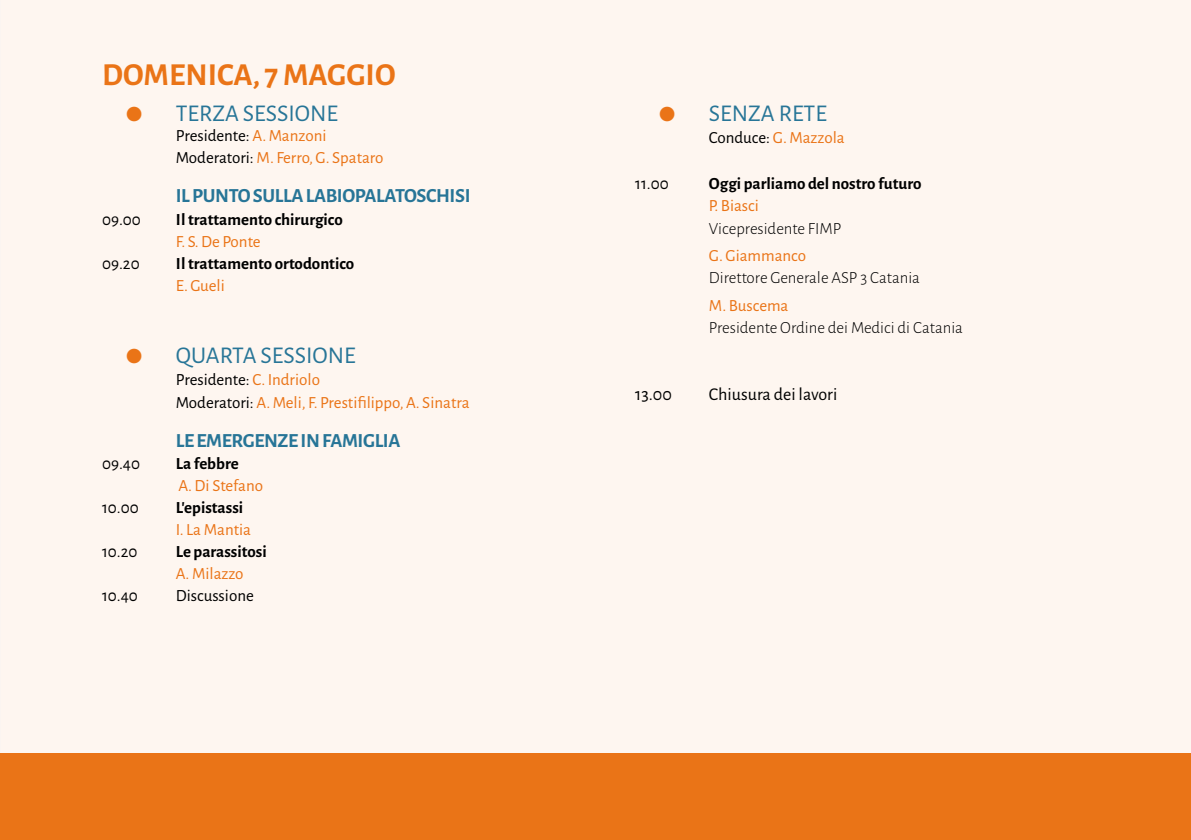
<style>
.page{position:relative;width:1191px;height:840px;background:#fff}
.page>*{position:absolute;margin:0;border:0;box-sizing:border-box;transform-origin:0 0}
.t1{font:700 32px "Alegreya Sans";color:#ea7417}
.t2{font:24px "Alegreya Sans";color:#277597}
.t3{font:800 22px "Alegreya Sans";color:#ea7417}
.t4{font:700 20px "Alegreya Sans";letter-spacing:-.02em;color:#277597}
.t5{font:18px "Alegreya Sans";color:#000}
.t6{font:17px/22px "Alegreya Sans";color:#ea7417}
.t7{font:700 17px "Alegreya Sans";color:#000}
.t8{font:300 17px "Alegreya Sans";color:#000}
.t9{font:17px "Alegreya Sans";color:#000}
.s1{color:#000}
</style>
<div class="page">
<div style="left:0;top:0;width:1191px;height:753px;background:#fef6f0"></div>
<div style="left:0;top:753px;width:1191px;height:86px;background:#ea7417"></div>
<h1 class="t1" style="left:102px;top:51px;width:295px">DOMENICA, 7 MAGGIO</h1>
<p class="t3" style="left:127px;top:98px;width:16px">h</p>
<h2 class="t2" style="left:176px;top:97px;width:164px">TERZA SESSIONE</h2>
<p class="t6" style="left:176px;top:124px;width:209px"><span class="s1">Presidente:</span> A. Manzoni<br><span class="s1">Moderatori:</span> M. Ferro, G. Spataro</p>
<p class="t4" style="left:176px;top:181px;width:296px">IL PUNTO SULLA LABIOPALATOSCHISI</p>
<p class="t9" style="left:102px;top:207px;width:40px">09.00</p>
<p class="t7" style="left:176px;top:206px;width:168px">Il trattamento chirurgico</p>
<p class="t6" style="left:176px;top:229px;width:86px">F. S. De Ponte</p>
<p class="t9" style="left:102px;top:251px;width:39px">09.20</p>
<p class="t7" style="left:176px;top:250px;width:180px">Il trattamento ortodontico</p>
<p class="t6" style="left:176px;top:273px;width:51px">E. Gueli</p>
<p class="t3" style="left:127px;top:339px;width:16px">h</p>
<h2 class="t2" style="left:176px;top:339px;width:181px">QUARTA SESSIONE</h2>
<p class="t6" style="left:176px;top:368px;width:295px"><span class="s1">Presidente:</span> C. Indriolo<br><span class="s1">Moderatori:</span> A. Meli, F. Prestifilippo, A. Sinatra</p>
<p class="t4" style="left:176px;top:425px;width:226px">LE EMERGENZE IN FAMIGLIA</p>
<p class="t9" style="left:102px;top:451px;width:40px">09.40</p>
<p class="t7" style="left:176px;top:450px;width:65px">La febbre</p>
<p class="t6" style="left:178px;top:473px;width:86px">A. Di Stefano</p>
<p class="t9" style="left:102px;top:495px;width:38px">10.00</p>
<p class="t7" style="left:176px;top:494px;width:69px">L’epistassi</p>
<p class="t6" style="left:176px;top:517px;width:77px">I. La Mantia</p>
<p class="t9" style="left:102px;top:539px;width:37px">10.20</p>
<p class="t7" style="left:176px;top:538px;width:92px">Le parassitosi</p>
<p class="t6" style="left:176px;top:561px;width:69px">A. Milazzo</p>
<p class="t9" style="left:102px;top:583px;width:37px">10.40</p>
<p class="t9" style="left:176px;top:583px;width:79px">Discussione</p>
<p class="t3" style="left:660px;top:98px;width:16px">h</p>
<h2 class="t2" style="left:709px;top:97px;width:120px">SENZA RETE</h2>
<p class="t6" style="left:709px;top:126px;width:137px"><span class="s1">Conduce:</span> G. Mazzola</p>
<p class="t9" style="left:635px;top:172px;width:35px">11.00</p>
<p class="t7" style="left:709px;top:171px;width:214px">Oggi parliamo del nostro futuro</p>
<p class="t6" style="left:709px;top:194px;width:51px">P. Biasci</p>
<p class="t8" style="left:709px;top:217px;width:134px">Vicepresidente FIMP</p>
<p class="t6" style="left:709px;top:244px;width:99px">G. Giammanco</p>
<p class="t8" style="left:709px;top:266px;width:213px">Direttore Generale ASP 3 Catania</p>
<p class="t6" style="left:709px;top:293px;width:81px">M. Buscema</p>
<p class="t8" style="left:709px;top:316px;width:255px">Presidente Ordine dei Medici di Catania</p>
<p class="t5" style="left:635px;top:381px;width:38px">13.00</p>
<p class="t5" style="left:709px;top:381px;width:130px">Chiusura dei lavori</p>
</div>
